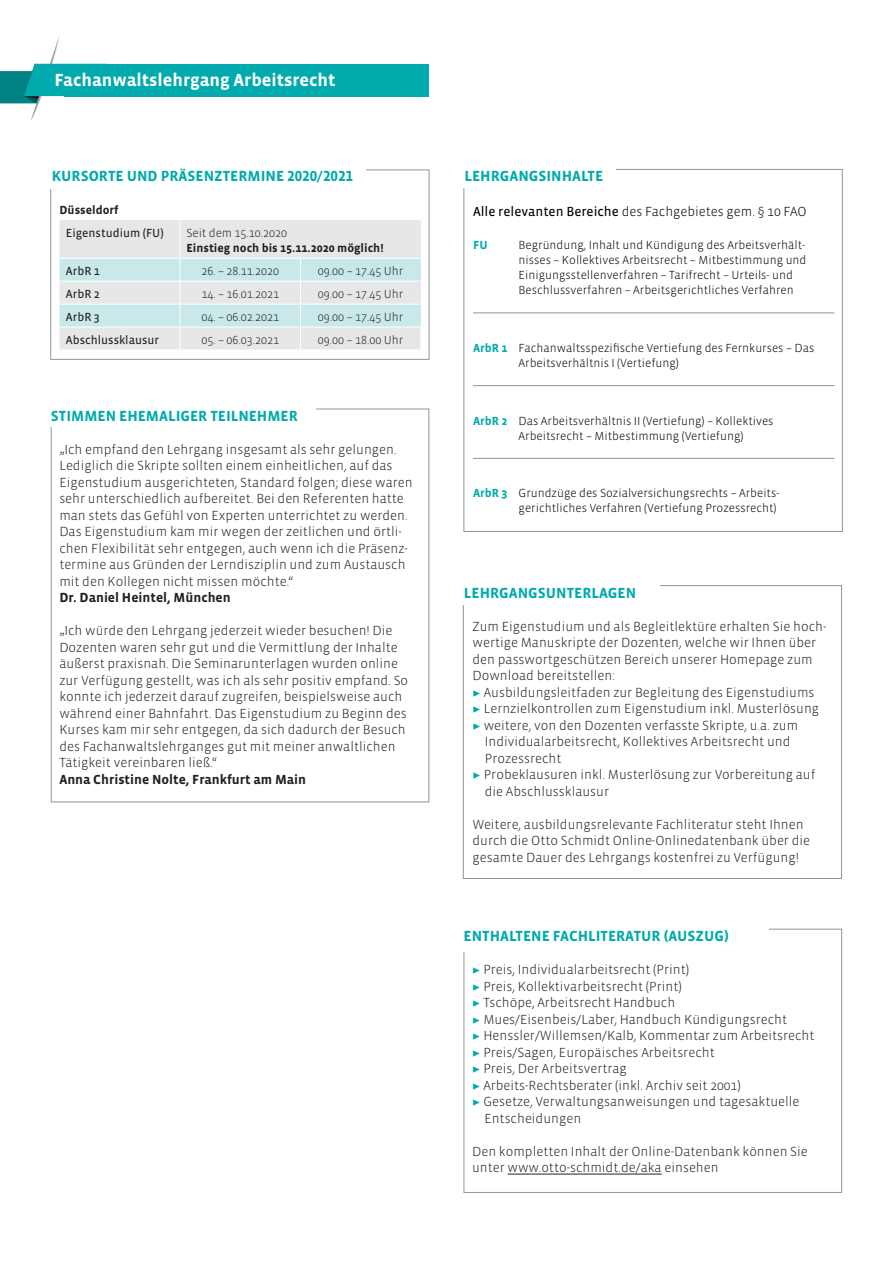
<style>
.page{position:relative;width:893px;height:1263px;background:#fff}
.page>*{position:absolute;margin:0;border:0;box-sizing:border-box;transform-origin:0 0}
.t1{font:700 18px "Vista Sans OTCE";color:#fff}
.Head_Schrift_geraste{font:700 15px "Vista Sans OTCE";color:#00aaad}
.Fliesstext{font:300 13.5px/16.5px "Vista Sans OTCE";color:#231f20}
.Fliesstext-2{font:700 13.5px "Vista Sans OTCE";color:#231f20}
.Fliesstext-3{font:300 13.5px "Vista Sans OTCE";color:#000}
.Fliesstext-4{font:300 12px/15px "Vista Sans OTCE";color:#000}
.Fliesstext_Pfeil{font:300 12px "Vista Sans OTCE";color:#231f20}
.Fliesstext_Pfeil-2{font:12px "Vista Sans OTCE";color:#231f20}
.Fliesstext_Pfeil-3{font:700 12px "Vista Sans OTCE";color:#231f20}
.Head_Schrift_geraste-2{font:700 12px "Vista Sans OTCE";color:#231f20}
.Fliesstext-5{font:700 12px "Vista Sans OTCE";color:#00aaad}
.s1{font-weight:400}
.s2{font-weight:700;color:#00aaad}
.s3{font-family:"Minion Pro";font-weight:400;color:#00aaad}
</style>
<div class="page">
<svg style="left:0;top:34px;width:108px;height:86px"></svg>
<div style="left:64px;top:64px;width:365px;height:32px;background:#00aaad"></div>
<div style="left:50px;top:170px;width:379px;height:190px;border:1px solid #939598"></div>
<div style="left:49px;top:166px;width:317px;height:22px;background:#fff"></div>
<hr style="left:473px;top:312px;width:361px;height:1px;background:#939598">
<hr style="left:473px;top:385px;width:361px;height:1px;background:#939598">
<hr style="left:473px;top:458px;width:361px;height:1px;background:#939598">
<div style="left:60px;top:220px;width:361px;height:38px;background:#e6e7e9"></div>
<hr style="left:180px;top:220px;width:1px;height:38px;background:#fff">
<svg style="left:60px;top:258px;width:361px;height:92px;background:#d9e8ea"></svg>
<div style="left:463px;top:585px;width:379px;height:294px;border:1px solid #939598"></div>
<div style="left:462px;top:583px;width:198px;height:22px;background:#fff"></div>
<hr style="left:507px;top:1174px;width:155px;height:1px;background:#231f20">
<h1 class="t1" style="left:54px;top:70px;width:283px">Fachanwaltslehrgang Arbeitsrecht</h1>
<p class="Head_Schrift_geraste" style="left:52px;top:168px;width:303px">KURSORTE UND PRÄSENZTERMINE 2020/2021</p>
<p class="Head_Schrift_geraste" style="left:465px;top:168px;width:140px">LEHRGANGSINHALTE</p>
<p class="Fliesstext-3" style="left:473px;top:204px;width:335px"><span class="s1">Alle relevanten Bereiche</span> des Fachgebietes gem. § 10 FAO</p>
<p class="Fliesstext-5" style="left:473px;top:238px;width:16px">FU</p>
<p class="Fliesstext-4" style="left:519px;top:237px;width:289px">Begründung, Inhalt und Kündigung des Arbeitsverhält&shy;nisses – Kollektives Arbeitsrecht – Mitbestimmung und Einigungsstellenverfahren – Tarifrecht – Urteils- und Beschlussverfahren – Arbeitsgerichtliches Verfahren</p>
<p class="Head_Schrift_geraste-2" style="left:60px;top:203px;width:61px">Düsseldorf</p>
<p class="Fliesstext_Pfeil-2" style="left:66px;top:226px;width:99px">Eigenstudium (FU)</p>
<p class="Fliesstext_Pfeil" style="left:186px;top:226px;width:102px">Seit dem 15.10.2020</p>
<p class="Fliesstext_Pfeil-3" style="left:186px;top:241px;width:199px">Einstieg noch bis 15.11.2020 möglich!</p>
<p class="Fliesstext_Pfeil-2" style="left:66px;top:264px;width:36px">ArbR 1</p>
<p class="Fliesstext_Pfeil" style="left:201px;top:264px;width:79px">26. – 28.11.2020</p>
<p class="Fliesstext_Pfeil" style="left:318px;top:264px;width:87px">09.00 – 17.45 Uhr</p>
<p class="Fliesstext_Pfeil-2" style="left:66px;top:287px;width:36px">ArbR 2</p>
<p class="Fliesstext_Pfeil" style="left:201px;top:287px;width:79px">14. – 16.01.2021</p>
<p class="Fliesstext_Pfeil" style="left:318px;top:287px;width:87px">09.00 – 17.45 Uhr</p>
<p class="Fliesstext_Pfeil-2" style="left:66px;top:310px;width:36px">ArbR 3</p>
<p class="Fliesstext_Pfeil" style="left:201px;top:310px;width:79px">04. – 06.02.2021</p>
<p class="Fliesstext_Pfeil" style="left:318px;top:310px;width:87px">09.00 – 17.45 Uhr</p>
<p class="Fliesstext_Pfeil-2" style="left:66px;top:333px;width:95px">Abschlussklausur</p>
<p class="Fliesstext_Pfeil" style="left:201px;top:333px;width:79px">05. – 06.03.2021</p>
<p class="Fliesstext_Pfeil" style="left:318px;top:333px;width:87px">09.00 – 18.00 Uhr</p>
<p class="Fliesstext-4" style="left:519px;top:340px;width:297px;text-indent:-45px"><span class="s2">ArbR 1</span> Fachanwaltsspezifische Vertiefung des Fernkurses – Das<br>Arbeitsverhältnis I (Vertiefung)</p>
<p class="Head_Schrift_geraste" style="left:51px;top:407px;width:248px">STIMMEN EHEMALIGER TEILNEHMER</p>
<p class="Fliesstext" style="left:59px;top:441px;width:355px">„Ich empfand den Lehrgang insgesamt als sehr gelungen.<br>Lediglich die Skripte sollten einem einheitlichen, auf das Eigenstudium ausgerichteten, Standard folgen; diese waren sehr unterschiedlich aufbereitet. Bei den Referenten hatte man stets das Gefühl von Experten unterrichtet zu werden.<br>Das Eigenstudium kam mir wegen der zeitlichen und örtli&shy;chen Flexibilität sehr entgegen, auch wenn ich die Präsenz&shy;termine aus Gründen der Lerndisziplin und zum Austausch mit den Kollegen nicht missen möchte.“</p>
<p class="Fliesstext-2" style="left:59px;top:590px;width:173px">Dr. Daniel Heintel, München</p>
<p class="Fliesstext" style="left:59px;top:622px;width:350px">„Ich würde den Lehrgang jederzeit wieder besuchen! Die Dozenten waren sehr gut und die Vermittlung der Inhalte äußerst praxisnah. Die Seminarunterlagen wurden online zur Verfügung gestellt, was ich als sehr positiv empfand. So konnte ich jederzeit darauf zugreifen, beispielsweise auch während einer Bahnfahrt. Das Eigenstudium zu Beginn des Kurses kam mir sehr entgegen, da sich dadurch der Besuch des Fachanwaltslehrganges gut mit meiner anwaltlichen Tätigkeit vereinbaren ließ.“</p>
<p class="Fliesstext-2" style="left:59px;top:772px;width:248px">Anna Christine Nolte, Frankfurt am Main</p>
<p class="Fliesstext-4" style="left:519px;top:413px;width:256px;text-indent:-45px"><span class="s2">ArbR 2</span> Das Arbeitsverhältnis II (Vertiefung) – Kollektives<br>Arbeitsrecht – Mitbestimmung (Vertiefung)</p>
<p class="Fliesstext-4" style="left:473px;top:486px;width:308px;text-align:right"><span class="s2">ArbR 3</span> Grundzüge des Sozialversichungsrechts – Arbeits&shy;gerichtliches Verfahren (Vertiefung Prozessrecht)</p>
<p class="Head_Schrift_geraste" style="left:464px;top:584px;width:174px">LEHRGANGSUNTERLAGEN</p>
<p class="Fliesstext" style="left:472px;top:618px;width:355px">Zum Eigenstudium und als Begleitlektüre erhalten Sie hoch&shy;wertige Manuskripte der Dozenten, welche wir Ihnen über den passwortgeschützen Bereich unserer Homepage zum Download bereitstellen:</p>
<p class="Fliesstext" style="left:472px;top:684px;width:344px"><span class="s3">▶</span> Ausbildungsleitfaden zur Begleitung des Eigenstudiums</p>
<p class="Fliesstext" style="left:472px;top:700px;width:348px"><span class="s3">▶</span> Lernzielkontrollen zum Eigenstudium inkl. Musterlösung</p>
<p class="Fliesstext" style="left:485px;top:717px;width:315px;text-indent:-12px"><span class="s3">▶</span> weitere, von den Dozenten verfasste Skripte, u.a. zum<br>Individualarbeitsrecht, Kollektives Arbeitsrecht und<br>Prozessrecht</p>
<p class="Fliesstext" style="left:485px;top:766px;width:332px;text-indent:-12px"><span class="s3">▶</span> Probeklausuren inkl. Musterlösung zur Vorbereitung auf die Abschlussklausur</p>
<p class="Fliesstext" style="left:472px;top:816px;width:339px">Weitere, ausbildungsrelevante Fachliteratur steht Ihnen durch die Otto Schmidt Online-Onlinedatenbank über die gesamte Dauer des Lehrgangs kostenfrei zu Verfügung!</p>
<p class="Head_Schrift_geraste" style="left:464px;top:928px;width:267px">ENTHALTENE FACHLITERATUR (AUSZUG)</p>
<p class="Fliesstext" style="left:472px;top:961px;width:218px"><span class="s3">▶</span> Preis, Individualarbeitsrecht (Print)</p>
<p class="Fliesstext" style="left:472px;top:978px;width:211px"><span class="s3">▶</span> Preis, Kollektivarbeitsrecht (Print)</p>
<p class="Fliesstext" style="left:472px;top:994px;width:205px"><span class="s3">▶</span> Tschöpe, Arbeitsrecht Handbuch</p>
<p class="Fliesstext" style="left:472px;top:1011px;width:317px"><span class="s3">▶</span> Mues/Eisenbeis/Laber, Handbuch Kündigungsrecht</p>
<p class="Fliesstext" style="left:472px;top:1027px;width:344px"><span class="s3">▶</span> Henssler/Willemsen/Kalb, Kommentar zum Arbeitsrecht</p>
<p class="Fliesstext" style="left:472px;top:1044px;width:244px"><span class="s3">▶</span> Preis/Sagen, Europäisches Arbeitsrecht</p>
<p class="Fliesstext" style="left:472px;top:1060px;width:156px"><span class="s3">▶</span> Preis, Der Arbeitsvertrag</p>
<p class="Fliesstext" style="left:472px;top:1077px;width:270px"><span class="s3">▶</span> Arbeits-Rechtsberater (inkl. Archiv seit 2001)</p>
<p class="Fliesstext" style="left:484px;top:1093px;width:317px;text-indent:-12px"><span class="s3">▶</span> Gesetze, Verwaltungsanweisungen und tagesaktuelle<br>Entscheidungen</p>
<p class="Fliesstext" style="left:472px;top:1143px;width:337px">Den kompletten Inhalt der Online-Datenbank können Sie unter www.otto-schmidt.de/aka einsehen</p>
</div>
